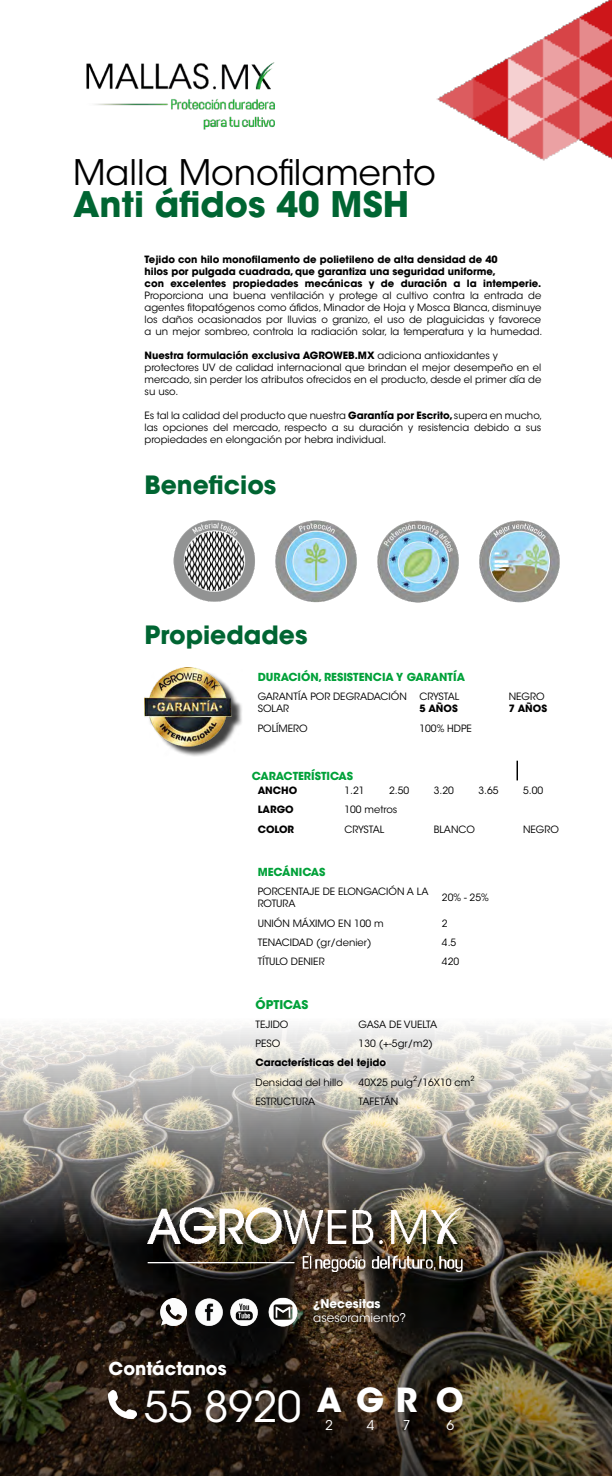
<style>
.page{position:relative;width:612px;height:1476px;background:#fff}
.page>*{position:absolute;margin:0;border:0;box-sizing:border-box;transform-origin:0 0}
.t1{font:42.3px "ITC Avant Garde Std";color:#fff}
.t2{font:35px "ITC Avant Garde Std";color:#000}
.t3{font:700 35px "ITC Avant Garde Std";color:#006532}
.t4{font:700 25px "ITC Avant Garde Std";color:#006532}
.t5{font:700 17.8px "ITC Avant Garde Std";color:#fff}
.t6{font:13.5px "ITC Avant Garde Std";color:#fff}
.t7{font:12px "ITC Avant Garde Std";color:#fff}
.t8{font:700 12px "ITC Avant Garde Std";color:#fff}
.t9{font:700 12px "ITC Avant Garde Std";color:#00a139}
.t10{font:700 11px "ITC Avant Garde Std";color:#00a139}
.t11{font:10px/12px "ITC Avant Garde Std";color:#000}
.t12{font:700 10px/12px "ITC Avant Garde Std";color:#000}
.t13{font:7px "ITC Avant Garde Std";color:#000}
.s1{font-weight:700}
</style>
<div class="page">
<img style="left:0;top:1026px;width:612px;height:449px">
<img style="left:275px;top:520px;width:82px;height:82px">
<img style="left:173px;top:520px;width:82px;height:82px">
<img style="left:86px;top:62px;width:189px;height:68px">
<img style="left:437px;top:0;width:175px;height:161px">
<img style="left:195px;top:1298px;width:27px;height:27px">
<img style="left:231px;top:1298px;width:27px;height:27px">
<img style="left:160px;top:1298px;width:27px;height:27px">
<img style="left:269px;top:1297px;width:28px;height:29px">
<div style="left:147px;top:669px;width:96px;height:88px;background:#000;opacity:.75"></div>
<img style="left:144px;top:667px;width:88px;height:83px">
<img style="left:109px;top:1390px;width:27px;height:28px">
<div style="left:145px;top:1205px;width:332px;height:80px;background:#000;opacity:.75"></div>
<img style="left:147px;top:1206px;width:316px;height:65px">
<svg style="left:517px;top:760px;width:1px;height:20px"></svg>
<img style="left:377px;top:520px;width:82px;height:82px">
<img style="left:479px;top:520px;width:81px;height:82px">
<h2 class="t2" style="left:73px;top:151px;width:364px">Malla Monofilamento</h2>
<h2 class="t3" style="left:73px;top:181px;width:338px">Anti áfidos 40 MSH</h2>
<p class="t12" style="left:145px;top:253px;width:398px">Tejido con hilo monofilamento de polietileno de alta densidad de 40<br>hilos por pulgada cuadrada, que garantiza una seguridad uniforme,<br>con excelentes propiedades mecánicas y de duración a la intemperie.</p>
<p class="t11" style="left:145px;top:289px;width:399px;text-align:justify">Proporciona una buena ventilación y protege al cultivo contra la entrada de agentes fitopatógenos como áfidos, Minador de Hoja y Mosca Blanca, disminuye los daños ocasionados por lluvias o granizo, el uso de plaguicidas y favorece a un mejor sombreo, controla la radiación solar, la temperatura y la humedad.</p>
<p class="t11" style="left:145px;top:349px;width:398px"><span class="s1">Nuestra formulación exclusiva AGROWEB.MX</span> adiciona antioxidantes y protectores UV de calidad internacional que brindan el mejor desempeño en el mercado, sin perder los atributos ofrecidos en el producto, desde el primer día de su uso.</p>
<p class="t11" style="left:145px;top:409px;width:399px;text-align:justify">Es tal la calidad del producto que nuestra <span class="s1">Garantía por Escrito,</span> supera en mucho, las opciones del mercado, respecto a su duración y resistencia debido a sus propiedades en elongación por hebra individual.</p>
<h3 class="t4" style="left:145px;top:468px;width:133px">Beneficios</h3>
<h3 class="t4" style="left:144px;top:618px;width:165px">Propiedades</h3>
<p class="t10" style="left:258px;top:670px;width:209px">DURACIÓN, RESISTENCIA Y GARANTÍA</p>
<p class="t11" style="left:258px;top:690px;width:151px">GARANTÍA POR DEGRADACIÓN<br>SOLAR</p>
<p class="t11" style="left:419px;top:690px;width:41px">CRYSTAL</p>
<p class="t12" style="left:419px;top:702px;width:40px">5 AÑOS</p>
<p class="t11" style="left:258px;top:722px;width:51px">POLÍMERO</p>
<p class="t11" style="left:419px;top:722px;width:54px">100% HDPE</p>
<p class="t11" style="left:509px;top:690px;width:37px">NEGRO</p>
<p class="t12" style="left:509px;top:702px;width:40px">7 AÑOS</p>
<p class="t10" style="left:252px;top:769px;width:103px">CARACTERÍSTICAS</p>
<p class="t12" style="left:258px;top:784px;width:41px">ANCHO</p>
<p class="t11" style="left:344px;top:784px;width:22px">1.21</p>
<p class="t11" style="left:389px;top:784px;width:22px">2.50</p>
<p class="t11" style="left:434px;top:784px;width:22px">3.20</p>
<p class="t11" style="left:478px;top:784px;width:22px">3.65</p>
<p class="t11" style="left:523px;top:784px;width:22px">5.00</p>
<p class="t12" style="left:258px;top:803px;width:38px">LARGO</p>
<p class="t11" style="left:344px;top:803px;width:54px">100 metros</p>
<p class="t12" style="left:258px;top:822px;width:38px">COLOR</p>
<p class="t11" style="left:344px;top:823px;width:41px">CRYSTAL</p>
<p class="t11" style="left:434px;top:823px;width:43px">BLANCO</p>
<p class="t11" style="left:523px;top:823px;width:37px">NEGRO</p>
<p class="t10" style="left:258px;top:865px;width:69px">MECÁNICAS</p>
<p class="t11" style="left:258px;top:885px;width:172px">PORCENTAJE DE ELONGACIÓN A LA<br>ROTURA</p>
<p class="t11" style="left:442px;top:891px;width:48px">20% - 25%</p>
<p class="t11" style="left:258px;top:917px;width:127px">UNIÓN MÁXIMO EN 100 m</p>
<p class="t11" style="left:442px;top:917px;width:7px">2</p>
<p class="t11" style="left:258px;top:936px;width:115px">TENACIDAD (gr/denier)</p>
<p class="t11" style="left:442px;top:936px;width:16px">4.5</p>
<p class="t11" style="left:258px;top:955px;width:68px">TÍTULO DENIER</p>
<p class="t11" style="left:442px;top:955px;width:19px">420</p>
<p class="t9" style="left:256px;top:996px;width:54px">ÓPTICAS</p>
<p class="t11" style="left:256px;top:1018px;width:34px">TEJIDO</p>
<p class="t11" style="left:359px;top:1018px;width:80px">GASA DE VUELTA</p>
<p class="t11" style="left:256px;top:1037px;width:26px">PESO</p>
<p class="t11" style="left:359px;top:1037px;width:76px">130 (+-5gr/m2)</p>
<p class="t12" style="left:256px;top:1056px;width:132px">Características del tejido</p>
<p class="t11" style="left:256px;top:1076px;width:89px">Densidad del hillo</p>
<p class="t11" style="left:359px;top:1076px;width:113px">40X25 pulg /16X10 cm</p>
<p class="t13" style="left:413px;top:1073px;width:6px">2</p>
<p class="t13" style="left:470px;top:1073px;width:6px">2</p>
<p class="t11" style="left:256px;top:1095px;width:61px">ESTRUCTURA</p>
<p class="t11" style="left:359px;top:1095px;width:41px">TAFETÁN</p>
<h3 class="t5" style="left:109px;top:1356px;width:120px">Contáctanos</h3>
<p class="t8" style="left:313px;top:1295px;width:69px">¿Necesitas</p>
<p class="t7" style="left:313px;top:1310px;width:95px">asesoramiento?</p>
<h1 class="t1" style="left:144px;top:1380px;width:321px">55 8920 <sup>A</sup> <sup>G</sup> <sup>R</sup> <sup>O</sup></h1>
<h3 class="t6" style="left:325px;top:1416px;width:9px">2</h3>
<h3 class="t6" style="left:367px;top:1416px;width:9px">4</h3>
<h3 class="t6" style="left:403px;top:1416px;width:9px">7</h3>
<h3 class="t6" style="left:446px;top:1416px;width:9px">6</h3>
</div>
